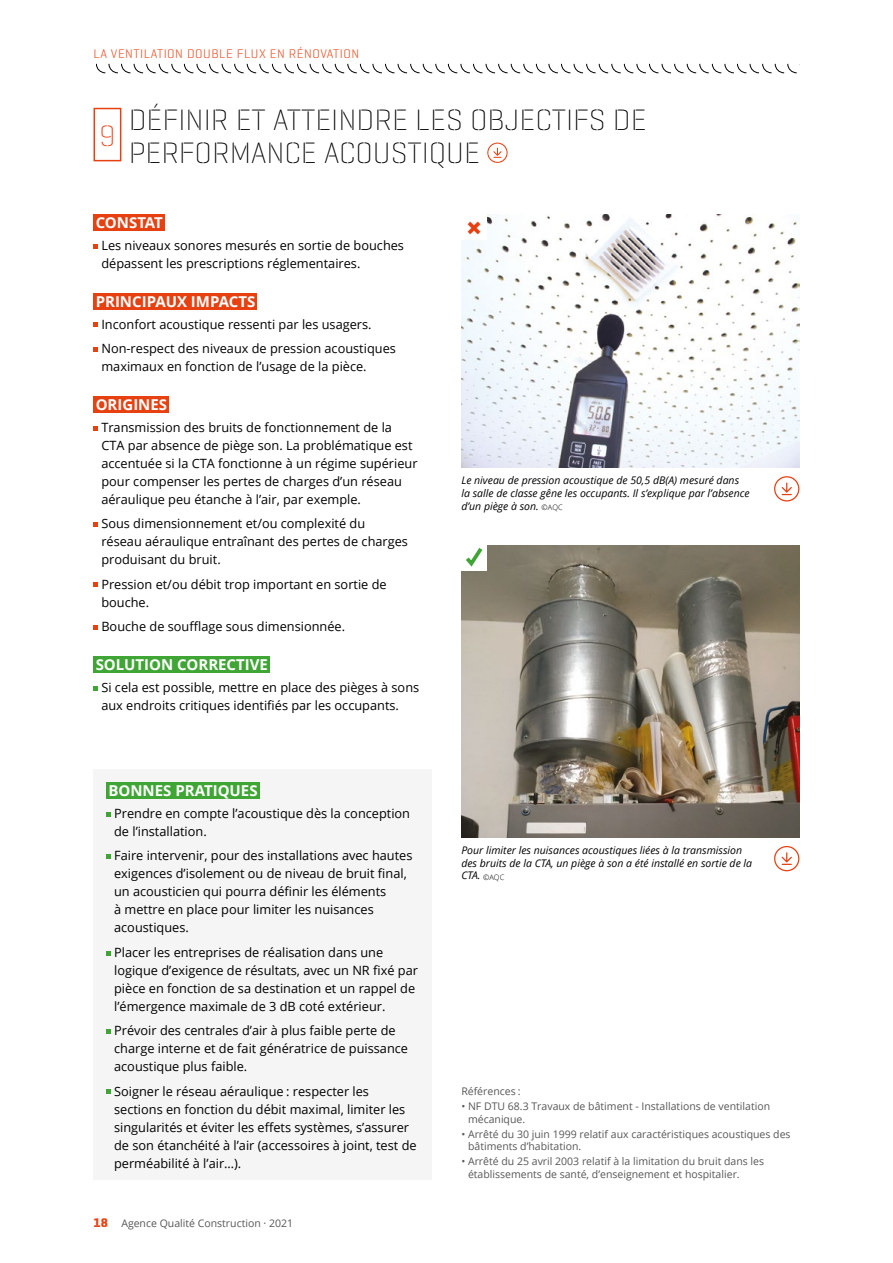
<style>
.page{position:relative;width:893px;height:1263px;background:#fff}
.page>*{position:absolute;margin:0;border:0;box-sizing:border-box;transform-origin:0 0}
.t1{font:30px/33px "Geogrotesque Stencil B Ul";color:#000}
.t2{font:30px "Geogrotesque Stencil B Ul";color:#e74011}
.t3{font:800 28.5px "Open Sans";color:#e74011}
.t4{font:700 15px "Open Sans";color:#fff}
.t5{font:12.75px/18px "Open Sans";color:#000}
.t6{font:12.75px "Geogrotesque Stencil A Lg";letter-spacing:.04em;color:#e74011}
.t7{font:10.5px/12.8px "Open Sans";color:#575756}
.t8{font:italic 10.5px/12.8px "Open Sans";color:#000}
.s1{font-weight:300;font-style:normal;font-size:7.5px}
.s2{font-family:"Geogrotesque Stencil A";font-weight:700;font-size:12.75px;color:#e74011}
</style>
<div class="page">
<div style="left:94px;top:108px;width:27px;height:53px;border:2px solid #e74011"></div>
<svg style="left:487px;top:143px;width:21px;height:20px"></svg>
<div style="left:94px;top:214px;width:71px;height:17px;background:#e74011"></div>
<div style="left:94px;top:293px;width:163px;height:17px;background:#e74011"></div>
<div style="left:94px;top:396px;width:75px;height:17px;background:#e74011"></div>
<div style="left:94px;top:656px;width:176px;height:17px;background:#3fa535"></div>
<svg style="left:94px;top:244px;width:4px;height:4px"></svg>
<svg style="left:94px;top:323px;width:4px;height:4px"></svg>
<svg style="left:94px;top:347px;width:4px;height:5px"></svg>
<svg style="left:94px;top:426px;width:4px;height:4px"></svg>
<svg style="left:94px;top:522px;width:4px;height:5px"></svg>
<svg style="left:94px;top:583px;width:4px;height:4px"></svg>
<svg style="left:94px;top:625px;width:4px;height:4px"></svg>
<svg style="left:94px;top:686px;width:4px;height:4px"></svg>
<div style="left:94px;top:769px;width:338px;height:411px;background:#f6f5f6"></div>
<div style="left:106px;top:782px;width:154px;height:17px;background:#3fa535"></div>
<svg style="left:106px;top:812px;width:5px;height:4px"></svg>
<svg style="left:106px;top:854px;width:5px;height:5px"></svg>
<svg style="left:106px;top:951px;width:5px;height:4px"></svg>
<svg style="left:106px;top:1029px;width:5px;height:5px"></svg>
<svg style="left:106px;top:1089px;width:5px;height:5px"></svg>
<img style="left:461px;top:214px;width:338px;height:254px">
<img style="left:461px;top:545px;width:338px;height:292px">
<div style="left:461px;top:214px;width:26px;height:26px;background:#fff"></div>
<svg style="left:774px;top:476px;width:25px;height:25px"></svg>
<svg style="left:774px;top:846px;width:25px;height:25px"></svg>
<div style="left:461px;top:545px;width:26px;height:26px;background:#fff"></div>
<svg style="left:466px;top:548px;width:17px;height:19px"></svg>
<svg style="left:96px;top:64px;width:701px;height:10px"></svg>
<p class="t6" style="left:94px;top:46px;width:267px">LA VENTILATION DOUBLE FLUX EN RÉNOVATION</p>
<h1 class="t2" style="left:100px;top:117px;width:17px">9</h1>
<h1 class="t1" style="left:129px;top:103px;width:519px">DÉFINIR ET ATTEINDRE LES OBJECTIFS DE<br>PERFORMANCE ACOUSTIQUE</h1>
<p class="t4" style="left:96px;top:212px;width:69px">CONSTAT</p>
<p class="t5" style="left:101px;top:236px;width:304px">Les niveaux sonores mesurés en sortie de bouches dépassent les prescriptions réglementaires.</p>
<p class="t4" style="left:96px;top:291px;width:161px">PRINCIPAUX IMPACTS</p>
<p class="t5" style="left:101px;top:312px;width:296px;line-height:24.5px">Inconfort acoustique ressenti par les usagers.<br>Non-respect des niveaux de pression acoustiques</p>
<p class="t5" style="left:101px;top:357px;width:267px">maximaux en fonction de l’usage de la pièce.</p>
<p class="t4" style="left:96px;top:394px;width:73px">ORIGINES</p>
<p class="t5" style="left:101px;top:418px;width:318px">Transmission des bruits de fonctionnement de la CTA par absence de piège son. La problématique est accentuée si la CTA fonctionne à un régime supérieur pour compenser les pertes de charges d’un réseau aéraulique peu étanche à l’air, par exemple.</p>
<p class="t5" style="left:101px;top:514px;width:308px">Sous dimensionnement et/ou complexité du réseau aéraulique entraînant des pertes de charges produisant du bruit.</p>
<p class="t5" style="left:101px;top:575px;width:287px">Pression et/ou débit trop important en sortie de bouche.</p>
<p class="t5" style="left:101px;top:617px;width:245px">Bouche de soufflage sous dimensionnée.</p>
<p class="t4" style="left:96px;top:654px;width:174px">SOLUTION CORRECTIVE</p>
<p class="t5" style="left:101px;top:678px;width:319px">Si cela est possible, mettre en place des pièges à sons aux endroits critiques identifiés par les occupants.</p>
<h2 class="t3" style="left:466px;top:206px;width:18px">×</h2>
<p class="t8" style="left:461px;top:474px;width:290px">Le niveau de pression acoustique de 50,5 dB(A) mesuré dans la salle de classe gêne les occupants. Il s’explique par l’absence d’un piège à son. <span class="s1">©AQC</span></p>
<p class="t4" style="left:108px;top:780px;width:151px">BONNES PRATIQUES</p>
<p class="t5" style="left:114px;top:804px;width:297px">Prendre en compte l’acoustique dès la conception de l’installation.</p>
<p class="t5" style="left:114px;top:846px;width:300px">Faire intervenir, pour des installations avec hautes exigences d’isolement ou de niveau de bruit final, un acousticien qui pourra définir les éléments<br>à mettre en place pour limiter les nuisances acoustiques.</p>
<p class="t5" style="left:114px;top:943px;width:305px">Placer les entreprises de réalisation dans une logique d’exigence de résultats, avec un NR fixé par pièce en fonction de sa destination et un rappel de l’émergence maximale de 3 dB coté extérieur.</p>
<p class="t5" style="left:114px;top:1021px;width:295px">Prévoir des centrales d’air à plus faible perte de charge interne et de fait génératrice de puissance acoustique plus faible.</p>
<p class="t5" style="left:114px;top:1081px;width:304px">Soigner le réseau aéraulique : respecter les sections en fonction du débit maximal, limiter les singularités et éviter les effets systèmes, s’assurer de son étanchéité à l’air (accessoires à joint, test de perméabilité à l’air…).</p>
<p class="t7" style="left:461px;top:1084px;width:61px">Références :</p>
<p class="t8" style="left:461px;top:843px;width:292px">Pour limiter les nuisances acoustiques liées à la transmission des bruits de la CTA, un piège à son a été installé en sortie de la<br>CTA. <span class="s1">©AQC</span></p>
<p class="t7" style="left:468px;top:1099px;width:304px;text-indent:-7px">• NF DTU 68.3 Travaux de bâtiment - Installations de ventilation mécanique.</p>
<p class="t7" style="left:468px;top:1127px;width:324px;text-indent:-7px">• Arrêté du 30 juin 1999 relatif aux caractéristiques acoustiques des bâtiments d’habitation.</p>
<p class="t7" style="left:468px;top:1155px;width:298px;text-indent:-7px">• Arrêté du 25 avril 2003 relatif à la limitation du bruit dans les établissements de santé, d’enseignement et hospitalier.</p>
<p class="t7" style="left:94px;top:1216px;width:201px"><span class="s2">18</span> Agence Qualité Construction · 2021</p>
</div>
